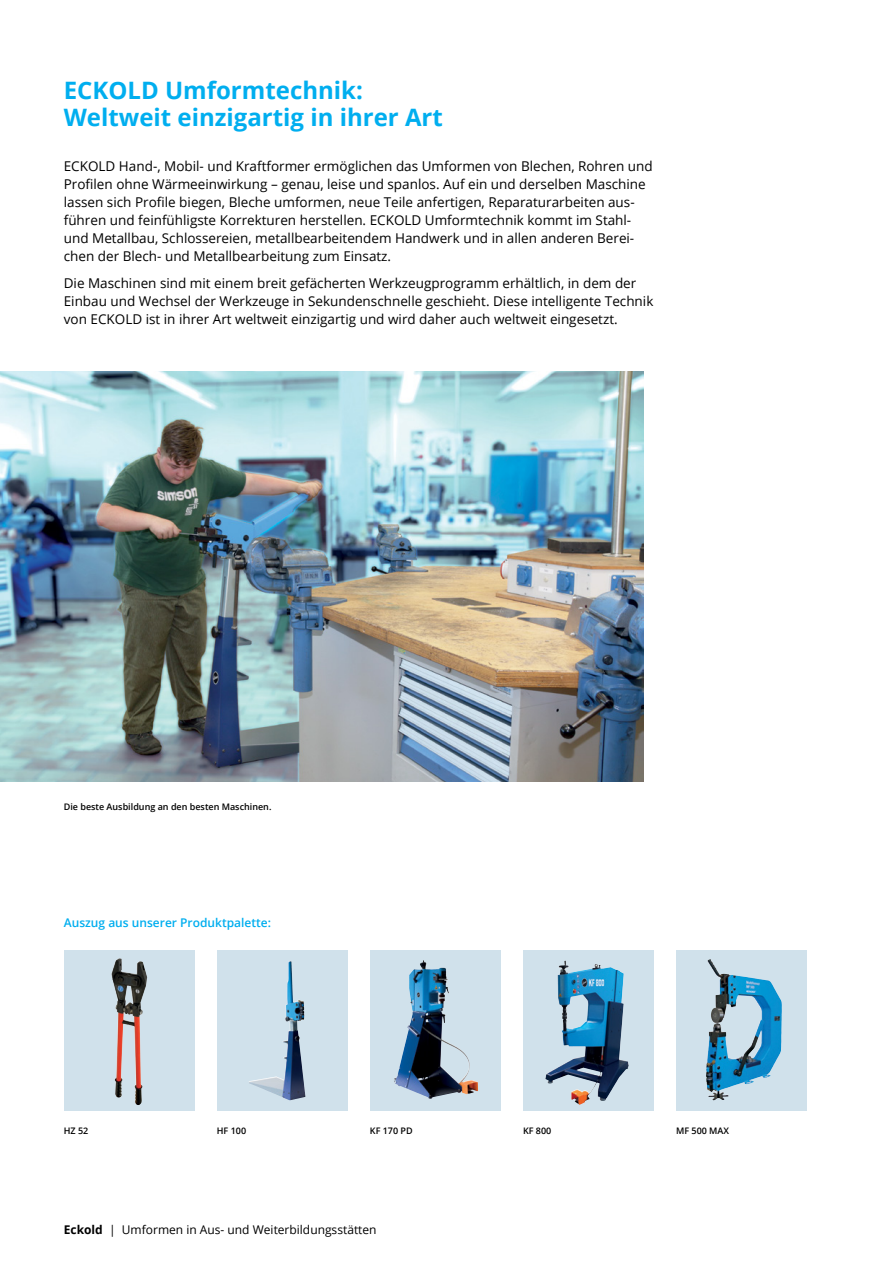
<style>
.page{position:relative;width:893px;height:1263px;background:#fff}
.page>*{position:absolute;margin:0;border:0;box-sizing:border-box;transform-origin:0 0}
.t1{font:700 24px/27px "Open Sans";color:#00aeef}
.t2{font:13.5px/18px "Open Sans";color:#000}
.t3{font:12px "Open Sans";color:#000}
.t4{font:600 12px "Open Sans";color:#00aeef}
.t5{font:600 9px "Open Sans";color:#000}
.s1{font-weight:700}
</style>
<div class="page">
<img style="left:0;top:371px;width:643px;height:411px">
<div style="left:64px;top:951px;width:131px;height:160px;background:#d0e1eb"></div>
<img style="left:111px;top:958px;width:8px;height:33px">
<div style="left:217px;top:951px;width:131px;height:160px;background:#d0e1eb"></div>
<img style="left:285px;top:961px;width:5px;height:61px">
<svg style="left:370px;top:951px;width:131px;height:160px;background:#a6bac8"></svg>
<img style="left:409px;top:960px;width:14px;height:40px">
<svg style="left:523px;top:951px;width:131px;height:160px;background:#9bb9cc"></svg>
<img style="left:558px;top:960px;width:7px;height:62px">
<svg style="left:676px;top:951px;width:131px;height:160px;background:#a2c7da"></svg>
<img style="left:707px;top:959px;width:19px;height:64px">
<h1 class="t1" style="left:64px;top:76px;width:381px">ECKOLD Umformtechnik:<br>Weltweit einzigartig in ihrer Art</h1>
<p class="t2" style="left:64px;top:157px;width:590px">ECKOLD Hand-, Mobil- und Kraftformer ermöglichen das Umformen von Blechen, Rohren und Profilen ohne Wärmeeinwirkung – genau, leise und spanlos. Auf ein und derselben Maschine lassen sich Profile biegen, Bleche umformen, neue Teile anfertigen, Reparaturarbeiten aus&shy;führen und feinfühligste Korrekturen herstellen. ECKOLD Umformtechnik kommt im Stahl&shy;und Metallbau, Schlossereien, metallbearbeitendem Handwerk und in allen anderen Berei&shy;chen der Blech- und Metallbearbeitung zum Einsatz.</p>
<p class="t2" style="left:64px;top:274px;width:591px">Die Maschinen sind mit einem breit gefächerten Werkzeugprogramm erhältlich, in dem der<br>Einbau und Wechsel der Werkzeuge in Sekundenschnelle geschieht. Diese intelligente Technik von ECKOLD ist in ihrer Art weltweit einzigartig und wird daher auch weltweit eingesetzt.</p>
<p class="t5" style="left:64px;top:801px;width:209px">Die beste Ausbildung an den besten Maschinen.</p>
<p class="t4" style="left:64px;top:915px;width:209px">Auszug aus unserer Produktpalette:</p>
<p class="t5" style="left:64px;top:1125px;width:26px">HZ 52</p>
<p class="t5" style="left:217px;top:1125px;width:31px">HF 100</p>
<p class="t5" style="left:370px;top:1125px;width:44px">KF 170 PD</p>
<p class="t5" style="left:523px;top:1125px;width:30px">KF 800</p>
<p class="t5" style="left:676px;top:1125px;width:55px">MF 500 MAX</p>
<p class="t3" style="left:64px;top:1221px;width:314px"><span class="s1">Eckold</span> | Umformen in Aus- und Weiterbildungsstätten</p>
</div>
